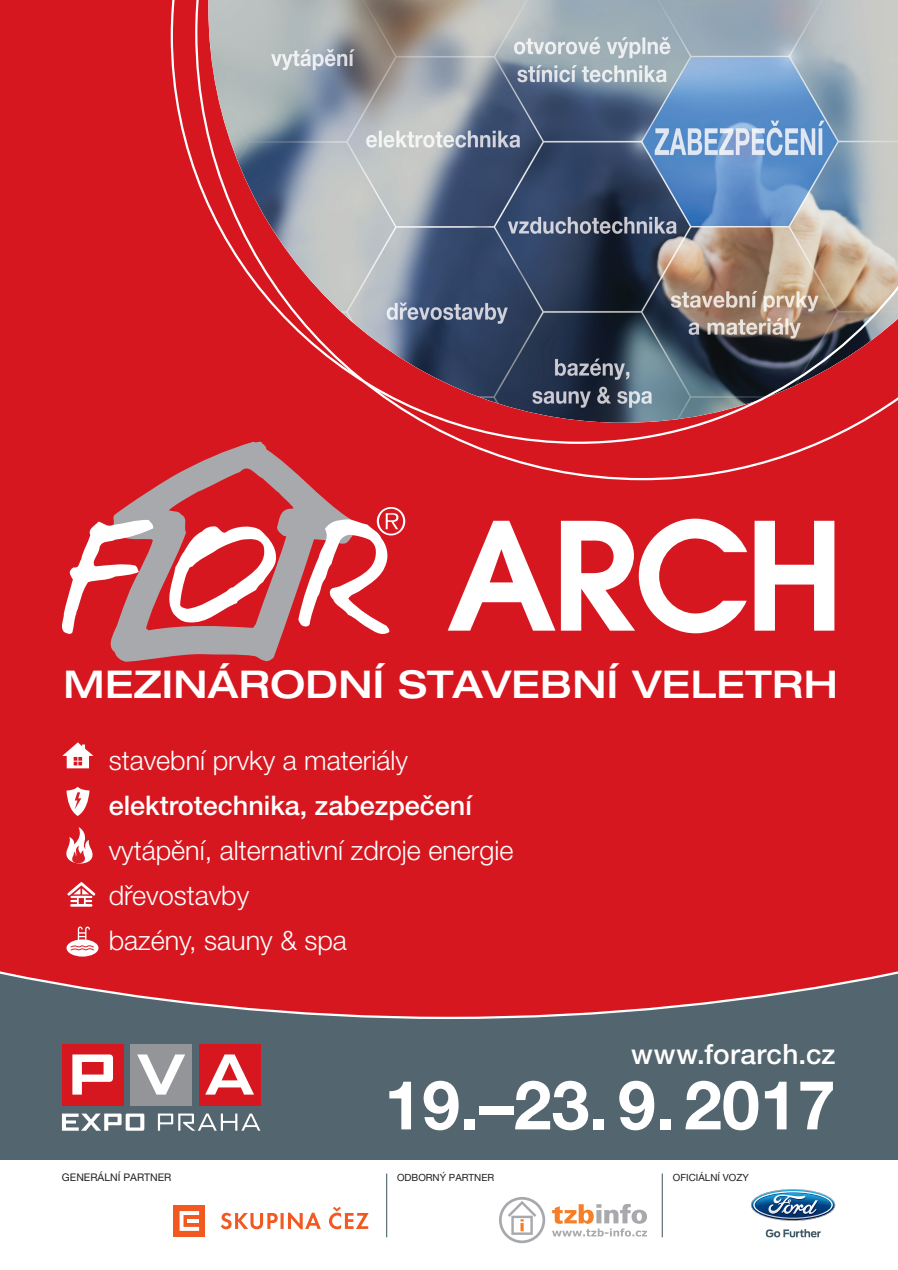
<style>
.page{position:relative;width:898px;height:1270px;background:#fff}
.page>*{position:absolute;margin:0;border:0;box-sizing:border-box;transform-origin:0 0}
.t1{font:700 68.1px "Helvetica Neue LT Pro";color:#fff}
.t2{font:500 expanded 38.25px "Helvetica Neue LT Pro";letter-spacing:.01em;color:#fff}
.t3{font:500 27.9px "Helvetica Neue LT Pro";letter-spacing:.015em;color:#fff}
.t4{font:300 27px/45px "Helvetica Neue LT Pro";color:#fff}
.t5{font:500 27px "Helvetica Neue LT Pro";color:#fff}
.t6{font:10.5px "Helvetica Neue LT Pro";color:#231f20}
.t7{font:9.9px "Helvetica Neue LT Pro";color:#231f20}
</style>
<div class="page">
<div style="left:0;top:0;width:898px;height:1159px;background:#53656e"></div>
<div style="left:0;top:0;width:898px;height:1018px;background:#d7171f"></div>
<div style="left:170px;top:0;width:24px;height:439px;background:#d7171f"></div>
<img style="left:194px;top:0;width:704px;height:481px">
<div style="left:62px;top:1043px;width:61px;height:62px;background:#d7171f"></div>
<div style="left:130px;top:1043px;width:62px;height:62px;background:#939598"></div>
<div style="left:199px;top:1043px;width:61px;height:62px;background:#d7171f"></div>
<svg style="left:72px;top:1054px;width:41px;height:40px"></svg>
<svg style="left:137px;top:1054px;width:48px;height:40px"></svg>
<svg style="left:205px;top:1054px;width:49px;height:40px"></svg>
<svg style="left:62px;top:1113px;width:198px;height:17px"></svg>
<svg style="left:105px;top:439px;width:257px;height:223px;background:#c3545a"></svg>
<svg style="left:59px;top:519px;width:95px;height:116px;background:#d76f74"></svg>
<svg style="left:164px;top:525px;width:112px;height:99px;background:#df797e"></svg>
<svg style="left:298px;top:507px;width:107px;height:130px;background:#dc686d"></svg>
<svg style="left:448px;top:520px;width:107px;height:110px;background:#e7787c"></svg>
<svg style="left:561px;top:518px;width:186px;height:115px;background:#ea868a"></svg>
<svg style="left:754px;top:520px;width:80px;height:110px;background:#ee9fa3"></svg>
<svg style="left:62px;top:742px;width:31px;height:26px"></svg>
<svg style="left:67px;top:786px;width:22px;height:29px"></svg>
<svg style="left:59px;top:827px;width:42px;height:41px;background:#e04f55"></svg>
<svg style="left:67px;top:881px;width:28px;height:25px"></svg>
<svg style="left:67px;top:926px;width:31px;height:30px"></svg>
<svg style="left:751px;top:1189px;width:84px;height:31px"></svg>
<svg style="left:766px;top:1229px;width:54px;height:8px"></svg>
<hr style="left:662px;top:1173px;width:1px;height:64px;background:#4f636c">
<svg style="left:499px;top:1197px;width:46px;height:45px"></svg>
<svg style="left:552px;top:1204px;width:95px;height:32px"></svg>
<hr style="left:386px;top:1173px;width:1px;height:64px;background:#4f636c">
<div style="left:174px;top:1204px;width:31px;height:32px;background:#f15921"></div>
<svg style="left:180px;top:1211px;width:19px;height:19px"></svg>
<svg style="left:187px;top:1218px;width:12px;height:4px"></svg>
<svg style="left:221px;top:1207px;width:148px;height:22px"></svg>
<h2 class="t2" style="left:63px;top:670px;width:775px">MEZINÁRODNÍ STAVEBNÍ VELETRH</h2>
<p class="t4" style="left:109px;top:740px;width:301px">stavební prvky a materiály</p>
<p class="t5" style="left:109px;top:795px;width:365px">elektrotechnika, zabezpečení</p>
<p class="t4" style="left:109px;top:830px;width:406px">vytápění, alternativní zdroje energie dřevostavby<br>bazény, sauny &amp; spa</p>
<p class="t3" style="left:631px;top:1043px;width:206px">www.forarch.cz</p>
<h1 class="t1" style="left:384px;top:1080px;width:453px">19.–23.9.2017</h1>
<p class="t6" style="left:62px;top:1173px;width:111px">GENERÁLNÍ PARTNER</p>
<p class="t7" style="left:397px;top:1173px;width:99px">ODBORNÝ PARTNER</p>
<p class="t7" style="left:673px;top:1173px;width:77px">OFICIÁLNÍ VOZY</p>
</div>
